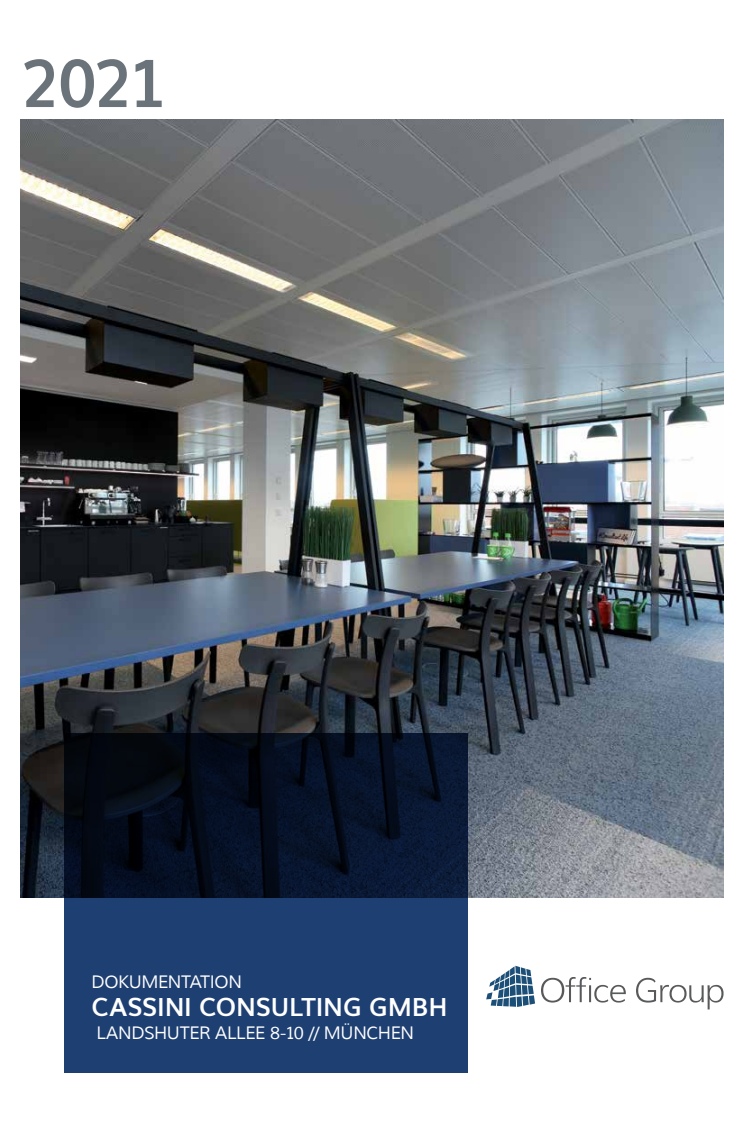
<style>
.page{position:relative;width:754px;height:1147px;background:#fff}
.page>*{position:absolute;margin:0;border:0;box-sizing:border-box;transform-origin:0 0}
.t1{font:700 66.25px "Muli";color:#697379}
.t2{font:700 25px "Muli";letter-spacing:-.005em;color:#fff}
.t3{font:17.5px "Muli";letter-spacing:-.025em;color:#fff}
</style>
<div class="page">
<img style="left:20px;top:119px;width:703px;height:779px">
<svg style="left:65px;top:733px;width:403px;height:339px;background:#12274a"></svg>
<svg style="left:486px;top:966px;width:49px;height:41px"></svg>
<svg style="left:541px;top:977px;width:84px;height:26px"></svg>
<svg style="left:636px;top:978px;width:87px;height:31px"></svg>
<h1 class="t1" style="left:20px;top:30px;width:150px">2021</h1>
<p class="t3" style="left:92px;top:971px;width:152px">DOKUMENTATION</p>
<p class="t3" style="left:96px;top:1022px;width:319px">LANDSHUTER ALLEE 8-10 // MÜNCHEN</p>
<h2 class="t2" style="left:92px;top:987px;width:357px">CASSINI CONSULTING GMBH</h2>
</div>
